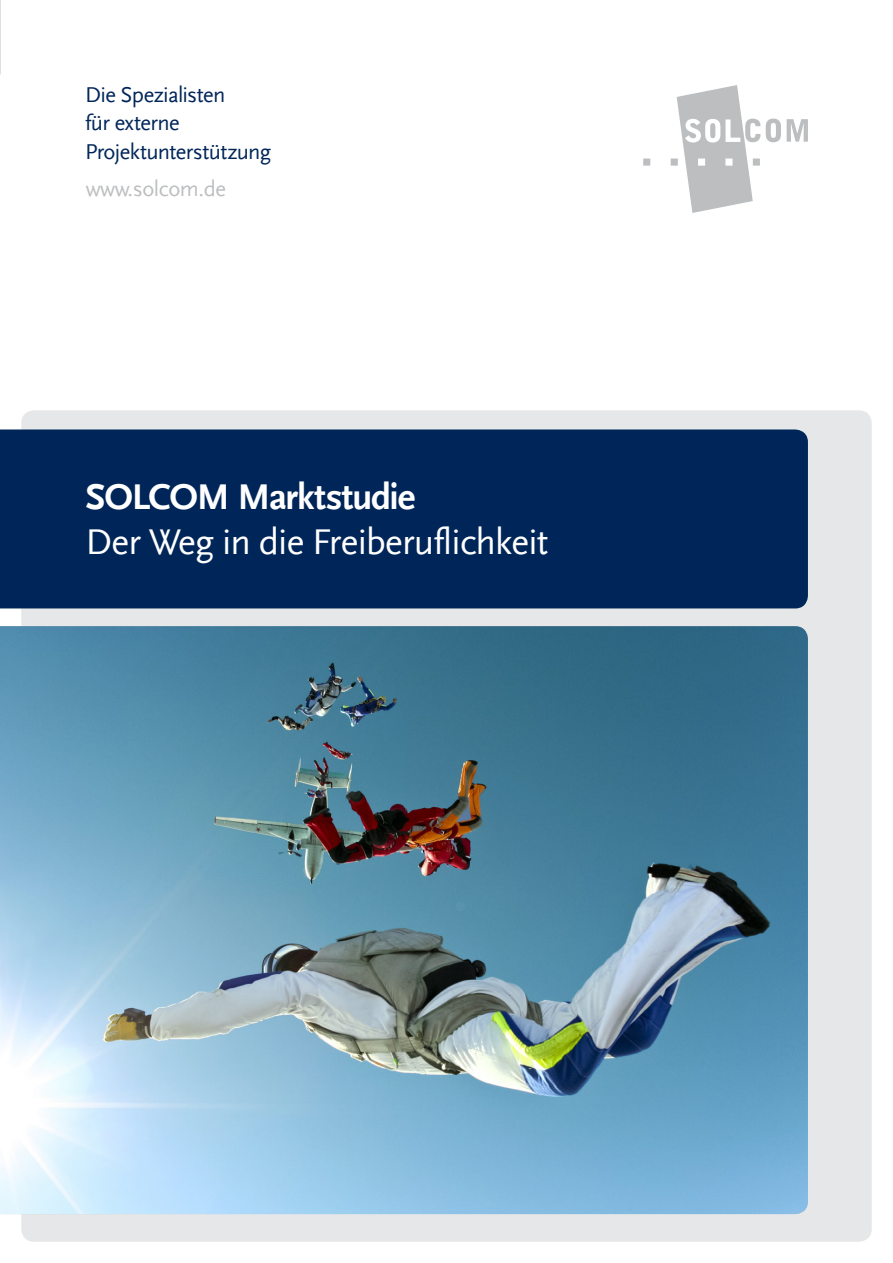
<style>
.page{position:relative;width:893px;height:1263px;background:#fff}
.page>*{position:absolute;margin:0;border:0;box-sizing:border-box;transform-origin:0 0}
.t1{font:37.5px "Scala Sans";letter-spacing:-.02em;color:#fff}
.t2{font:700 37.5px "Scala Sans";letter-spacing:-.035em;color:#fff}
.t3{font:22.5px/28.5px "Scala Sans";letter-spacing:-.03em;color:#002659}
.t4{font:22.5px "Scala Sans";letter-spacing:-.02em;color:#bcbec0}
</style>
<div class="page">
<div style="left:21px;top:410px;width:851px;height:832px;background:#e6e7e8;border-radius:13px"></div>
<img style="left:0;top:626px;width:808px;height:588px">
<div style="left:0;top:429px;width:808px;height:179px;background:#002659"></div>
<svg style="left:643px;top:85px;width:165px;height:128px"></svg>
<hr style="left:0;top:0;width:1px;height:74px;background:#bcbec0">
<p class="t3" style="left:85px;top:80px;width:188px">Die Spezialisten<br>für externe<br>Projektunterstützung</p>
<p class="t4" style="left:86px;top:176px;width:142px">www.solcom.de</p>
<h1 class="t2" style="left:86px;top:476px;width:331px">SOLCOM Marktstudie</h1>
<h1 class="t1" style="left:86px;top:522px;width:464px">Der Weg in die Freiberuflichkeit</h1>
</div>
